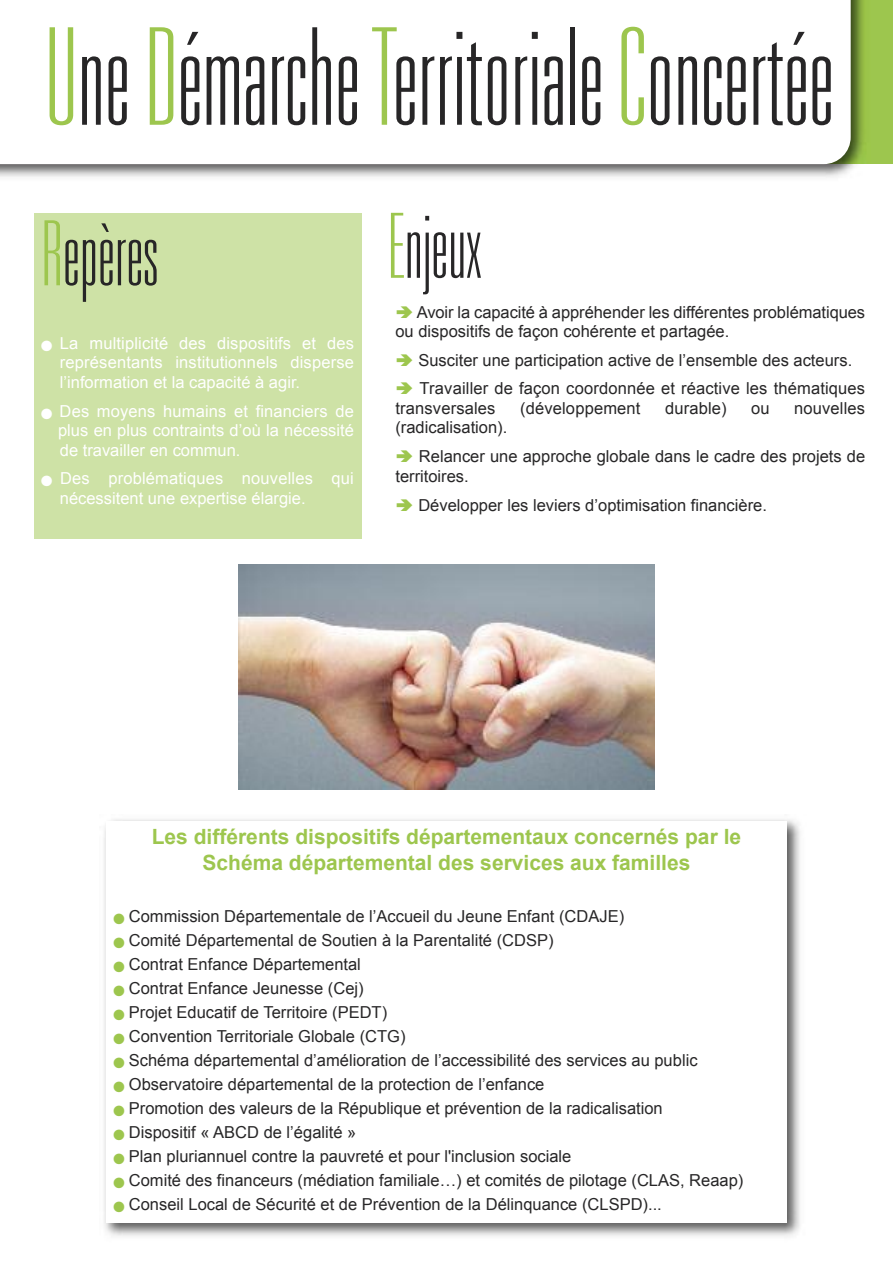
<style>
.page{position:relative;width:893px;height:1263px;background:#fff}
.page>*{position:absolute;margin:0;border:0;box-sizing:border-box;transform-origin:0 0}
.t1{font:100 ultra-condensed 135px "Univers LT Std";color:#272627}
.t2{font:100 ultra-condensed 90px "Univers LT Std";color:#272627}
.t3{font:700 21px/25.2px "Arial";color:#9dc64e;text-align:center}
.t4{font:16.5px/29px "Arial";color:#272627}
.t5{font:16.5px/19.8px "Arial";color:#fff;text-align:justify}
.s1{color:#9dc64e}
</style>
<div class="page">
<div style="left:771px;top:0;width:122px;height:164px;background:#9dc64e"></div>
<img style="left:851px;top:0;width:18px;height:164px">
<div style="left:771px;top:0;width:80px;height:164px;background:#fff"></div>
<div style="left:34px;top:213px;width:327px;height:325px;background:#cee2a6"></div>
<img style="left:104px;top:819px;width:696px;height:418px">
<div style="left:106px;top:821px;width:681px;height:402px;background:#fff"></div>
<img style="left:238px;top:564px;width:417px;height:225px">
<h1 class="t1" style="left:45px;top:27px;width:790px"><span class="s1">U</span>ne<span class="s1">D</span>émarche<span class="s1">T</span>erritoriale <span class="s1">C</span>oncertée</h1>
<h2 class="t2" style="left:42px;top:220px;width:118px"><span class="s1">R</span>epères</h2>
<p class="t5" style="left:60px;top:333px;width:296px;text-indent:-18px">■ La multiplicité des dispositifs et des représentants institutionnels disperse l’information et la capacité à agir.</p>
<p class="t5" style="left:58px;top:401px;width:297px;text-indent:-17px">■ Des moyens humains et financiers de plus en plus contraints d’où la nécessité de travailler en commun.</p>
<p class="t5" style="left:60px;top:469px;width:296px;text-indent:-18px">■ Des problématiques nouvelles qui nécessitent une expertise élargie.</p>
<h2 class="t2" style="left:388px;top:213px;width:95px"><span class="s1">E</span>njeux</h2>
<p class="t4" style="left:395px;top:303px;width:471px;line-height:19.2px;text-indent:21px">Avoir la capacité à appréhender les différentes problématiques ou dispositifs de façon cohérente et partagée.</p>
<p class="t4" style="left:418px;top:346px;width:448px;line-height:28.3px">Susciter une participation active de l’ensemble des acteurs.<br>Travailler de façon coordonnée et réactive les thématiques</p>
<p class="t4" style="left:395px;top:393px;width:102px">transversales</p>
<p class="t4" style="left:520px;top:393px;width:122px">(développement</p>
<p class="t4" style="left:665px;top:393px;width:63px">durable)</p>
<p class="t4" style="left:751px;top:393px;width:20px">ou</p>
<p class="t4" style="left:794px;top:393px;width:73px">nouvelles</p>
<p class="t4" style="left:419px;top:413px;width:448px;text-indent:-23px">(radicalisation).<br>Relancer une approche globale dans le cadre des projets de</p>
<p class="t4" style="left:418px;top:461px;width:350px;text-indent:-23px">territoires.<br>Développer les leviers d’optimisation financière.</p>
<p class="t3" style="left:152px;top:824px;width:591px">Les différents dispositifs départementaux concernés par le<br>Schéma départemental des services aux familles</p>
<p class="t4" style="left:114px;top:901px;width:512px"><span class="s1">■</span> Commission Départementale de l’Accueil du Jeune Enfant (CDAJE)</p>
<p class="t4" style="left:114px;top:925px;width:441px"><span class="s1">■</span> Comité Départemental de Soutien à la Parentalité (CDSP)</p>
<p class="t4" style="left:114px;top:949px;width:249px"><span class="s1">■</span> Contrat Enfance Départemental</p>
<p class="t4" style="left:114px;top:973px;width:251px"><span class="s1">■</span> Contrat Enfance Jeunesse (Cej)</p>
<p class="t4" style="left:114px;top:997px;width:275px"><span class="s1">■</span> Projet Educatif de Territoire (PEDT)</p>
<p class="t4" style="left:114px;top:1022px;width:293px"><span class="s1">■</span> Convention Territoriale Globale (CTG)</p>
<p class="t4" style="left:114px;top:1046px;width:585px"><span class="s1">■</span> Schéma départemental d’amélioration de l’accessibilité des services au public</p>
<p class="t4" style="left:114px;top:1070px;width:432px"><span class="s1">■</span> Observatoire départemental de la protection de l’enfance</p>
<p class="t4" style="left:114px;top:1094px;width:550px"><span class="s1">■</span> Promotion des valeurs de la République et prévention de la radicalisation</p>
<p class="t4" style="left:114px;top:1118px;width:244px"><span class="s1">■</span> Dispositif « ABCD de l’égalité »</p>
<p class="t4" style="left:114px;top:1142px;width:459px"><span class="s1">■</span> Plan pluriannuel contre la pauvreté et pour l'inclusion sociale</p>
<p class="t4" style="left:114px;top:1166px;width:631px"><span class="s1">■</span> Comité des financeurs (médiation familiale…) et comités de pilotage (CLAS, Reaap)</p>
<p class="t4" style="left:114px;top:1190px;width:549px"><span class="s1">■</span> Conseil Local de Sécurité et de Prévention de la Délinquance (CLSPD)...</p>
</div>
